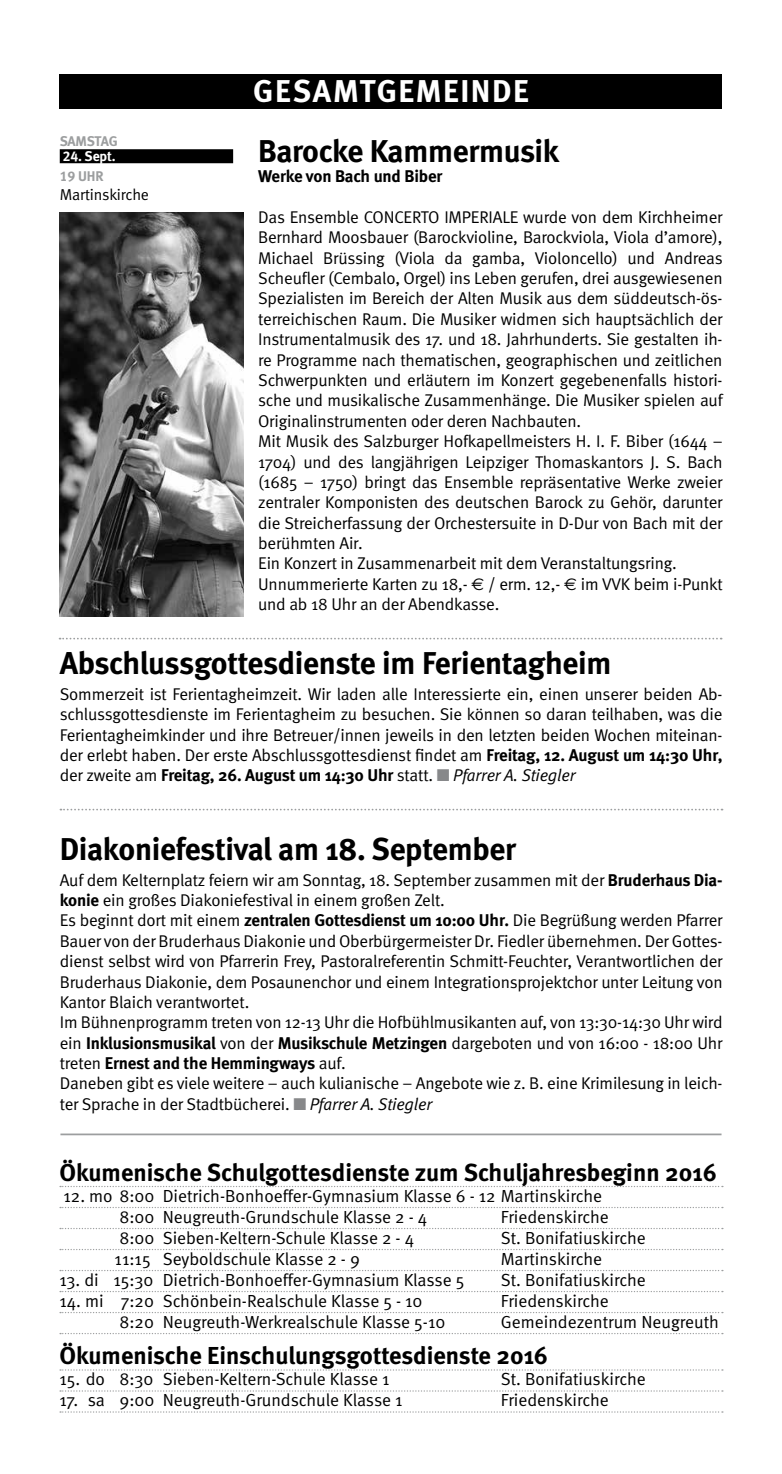
<style>
.page{position:relative;width:782px;height:1474px;background:#fff}
.page>*{position:absolute;margin:0;border:0;box-sizing:border-box;transform-origin:0 0}
.t1{font:700 31.5px "Meta";letter-spacing:-.01em;color:#000}
.t2{font:700 31.5px "Meta";letter-spacing:.05em;color:#fff}
.t3{font:700 24.5px "Meta";color:#000}
.t4{font:17.5px/21px "Meta Normal";color:#000}
.t5{font:16.97px/20.3px "Meta Normal";letter-spacing:-.01em;color:#000}
.t6{font:700 16.97px "Meta";letter-spacing:-.01em;color:#000}
.t7{font:15.75px "Meta Normal";letter-spacing:-.01em;color:#000}
.t8{font:14px "Meta Bold LF";letter-spacing:-.01em;color:#fff}
.t9{font:700 14px "Meta";letter-spacing:-.02em;color:#9c9e9f}
.t10{font:14px "Meta Bold LF";color:#9c9e9f}
.s1{font-family:"Euro Sans"}
.s2{font-family:"Meta";font-weight:700}
.s3{font-family:"Meta Normal";font-weight:400}
.s4{color:#87888a}
.s5{font-family:"Meta Normal";font-weight:400;font-style:italic}
.s6{font-style:italic}
</style>
<div class="page">
<div style="left:60px;top:74px;width:662px;height:35px;background:#000"></div>
<svg style="left:60px;top:808px;width:662px;height:2px"></svg>
<svg style="left:60px;top:637px;width:661px;height:2px"></svg>
<svg style="left:60px;top:1185px;width:662px;height:2px"></svg>
<svg style="left:60px;top:1206px;width:662px;height:2px"></svg>
<svg style="left:60px;top:1227px;width:662px;height:2px"></svg>
<svg style="left:60px;top:1248px;width:662px;height:2px"></svg>
<svg style="left:60px;top:1269px;width:662px;height:2px"></svg>
<svg style="left:60px;top:1291px;width:662px;height:1px"></svg>
<svg style="left:60px;top:1312px;width:662px;height:1px"></svg>
<svg style="left:60px;top:1333px;width:662px;height:1px"></svg>
<svg style="left:60px;top:1369px;width:662px;height:1px"></svg>
<svg style="left:60px;top:1390px;width:662px;height:1px"></svg>
<svg style="left:60px;top:1411px;width:662px;height:1px"></svg>
<hr style="left:60px;top:1133px;width:661px;height:2px;background:#9c9e9f">
<div style="left:60px;top:149px;width:173px;height:14px;background:#000"></div>
<img style="left:59px;top:212px;width:184px;height:405px">
<p class="t9" style="left:60px;top:132px;width:60px">SAMSTAG</p>
<p class="t8" style="left:63px;top:148px;width:54px">24. Sept.</p>
<p class="t10" style="left:60px;top:167px;width:45px">19 UHR</p>
<p class="t7" style="left:60px;top:185px;width:91px">Martinskirche</p>
<h1 class="t2" style="left:253px;top:73px;width:277px">GESAMTGEMEINDE</h1>
<h1 class="t1" style="left:258px;top:132px;width:302px">Barocke Kammermusik</h1>
<p class="t6" style="left:258px;top:166px;width:186px">Werke von Bach und Biber</p>
<p class="t5" style="left:258px;top:207px;width:466px">Das Ensemble CONCERTO IMPERIALE wurde von dem Kirchheimer Bernhard Moosbauer (Barockvioline, Barockviola, Viola d’amore), Michael Brüssing (Viola da gamba, Violoncello) und Andreas Scheufler (Cembalo, Orgel) ins Leben gerufen, drei ausgewiesenen Spezialisten im Bereich der Alten Musik aus dem süddeutsch-ös&shy;terreichischen Raum. Die Musiker widmen sich hauptsächlich der Instrumentalmusik des 17. und 18. Jahrhunderts. Sie gestalten ih&shy;re Programme nach thematischen, geographischen und zeitlichen Schwerpunkten und erläutern im Konzert gegebenenfalls histori&shy;sche und musikalische Zusammenhänge. Die Musiker spielen auf Originalinstrumenten oder deren Nachbauten.<br>Mit Musik des Salzburger Hofkapellmeisters H. I. F. Biber (1644 – 1704) und des langjährigen Leipziger Thomaskantors J. S. Bach (1685 – 1750) bringt das Ensemble repräsentative Werke zweier zentraler Komponisten des deutschen Barock zu Gehör, darunter die Streicherfassung der Orchestersuite in D-Dur von Bach mit der berühmten Air.<br>Ein Konzert in Zusammenarbeit mit dem Veranstaltungsring.<br>Unnummerierte Karten zu 18,- <span class="s1">€</span> / erm. 12,- <span class="s1">€</span> im VVK beim i-Punkt und ab 18 Uhr an der Abendkasse.</p>
<h1 class="t1" style="left:60px;top:644px;width:553px">Abschlussgottesdienste im Ferientagheim</h1>
<p class="t5" style="left:60px;top:683px;width:664px;text-align:justify">Sommerzeit ist Ferientagheimzeit. Wir laden alle Interessierte ein, einen unserer beiden Ab&shy;schlussgottesdienste im Ferientagheim zu besuchen. Sie können so daran teilhaben, was die Ferientagheimkinder und ihre Betreuer/innen jeweils in den letzten beiden Wochen miteinan&shy;der erlebt haben. Der erste Abschlussgottesdienst findet am <span class="s2">Freitag, 12. August um 14:30 Uhr,</span></p>
<p class="t6" style="left:60px;top:765px;width:517px"><span class="s3">der zweite am</span> Freitag, 26. August um 14:30 Uhr <span class="s3">statt.</span> <span class="s4">■</span> <span class="s5">Pfarrer A. Stiegler</span></p>
<h1 class="t1" style="left:60px;top:830px;width:458px">Diakoniefestival am 18. September</h1>
<p class="t5" style="left:60px;top:869px;width:664px">Auf dem Kelternplatz feiern wir am Sonntag, 18. September zusammen mit der <span class="s2">Bruderhaus Dia&shy;konie</span> ein großes Diakoniefestival in einem großen Zelt.<br>Es beginnt dort mit einem <span class="s2">zentralen Gottesdienst um 10:00 Uhr.</span> Die Begrüßung werden Pfarrer Bauer von der Bruderhaus Diakonie und Oberbürgermeister Dr. Fiedler übernehmen. Der Gottes&shy;dienst selbst wird von Pfarrerin Frey, Pastoralreferentin Schmitt-Feuchter, Verantwortlichen der Bruderhaus Diakonie, dem Posaunenchor und einem Integrationsprojektchor unter Leitung von Kantor Blaich verantwortet.<br>Im Bühnenprogramm treten von 12-13 Uhr die Hofbühlmusikanten auf, von 13:30-14:30 Uhr wird ein <span class="s2">Inklusionsmusikal</span> von der <span class="s2">Musikschule Metzingen</span> dargeboten und von 16:00 - 18:00 Uhr</p>
<p class="t6" style="left:60px;top:1053px;width:287px"><span class="s3">treten</span> Ernest and the Hemmingways <span class="s3">auf.</span></p>
<p class="t5" style="left:60px;top:1073px;width:664px">Daneben gibt es viele weitere – auch kulianische – Angebote wie z. B. eine Krimilesung in leich&shy;ter Sprache in der Stadtbücherei. <span class="s4">■</span> <span class="s6">Pfarrer A. Stiegler</span></p>
<h2 class="t3" style="left:59px;top:1157px;width:658px">Ökumenische Schulgottesdienste zum Schuljahresbeginn 2016</h2>
<p class="t4" style="left:119px;top:1185px;width:484px;text-indent:-56px">12. mo 8:00 Dietrich-Bonhoeffer-Gymnasium Klasse 6 - 12 Martinskirche<br>8:00 Neugreuth-Grundschule Klasse 2 - 4</p>
<p class="t4" style="left:500px;top:1206px;width:109px">Friedenskirche</p>
<p class="t4" style="left:119px;top:1227px;width:296px">8:00 Sieben-Keltern-Schule Klasse 2 - 4</p>
<p class="t4" style="left:500px;top:1227px;width:146px">St. Bonifatiuskirche</p>
<p class="t4" style="left:115px;top:1248px;width:247px">11:15 Seyboldschule Klasse 2 - 9</p>
<p class="t4" style="left:500px;top:1248px;width:103px">Martinskirche</p>
<p class="t4" style="left:59px;top:1269px;width:406px">13. di 15:30 Dietrich-Bonhoeffer-Gymnasium Klasse 5</p>
<p class="t4" style="left:500px;top:1269px;width:146px">St. Bonifatiuskirche</p>
<p class="t4" style="left:59px;top:1290px;width:364px">14. mi 7:20 Schönbein-Realschule Klasse 5 - 10</p>
<p class="t4" style="left:500px;top:1290px;width:109px">Friedenskirche</p>
<p class="t4" style="left:119px;top:1311px;width:327px">8:20 Neugreuth-Werkrealschule Klasse 5-10</p>
<p class="t4" style="left:500px;top:1311px;width:220px">Gemeindezentrum Neugreuth</p>
<h2 class="t3" style="left:59px;top:1341px;width:490px">Ökumenische Einschulungsgottesdienste 2016</h2>
<p class="t4" style="left:59px;top:1368px;width:331px">15. do 8:30 Sieben-Keltern-Schule Klasse 1</p>
<p class="t4" style="left:500px;top:1368px;width:146px">St. Bonifatiuskirche</p>
<p class="t4" style="left:59px;top:1389px;width:344px">17. sa 9:00 Neugreuth-Grundschule Klasse 1</p>
<p class="t4" style="left:500px;top:1389px;width:109px">Friedenskirche</p>
</div>
